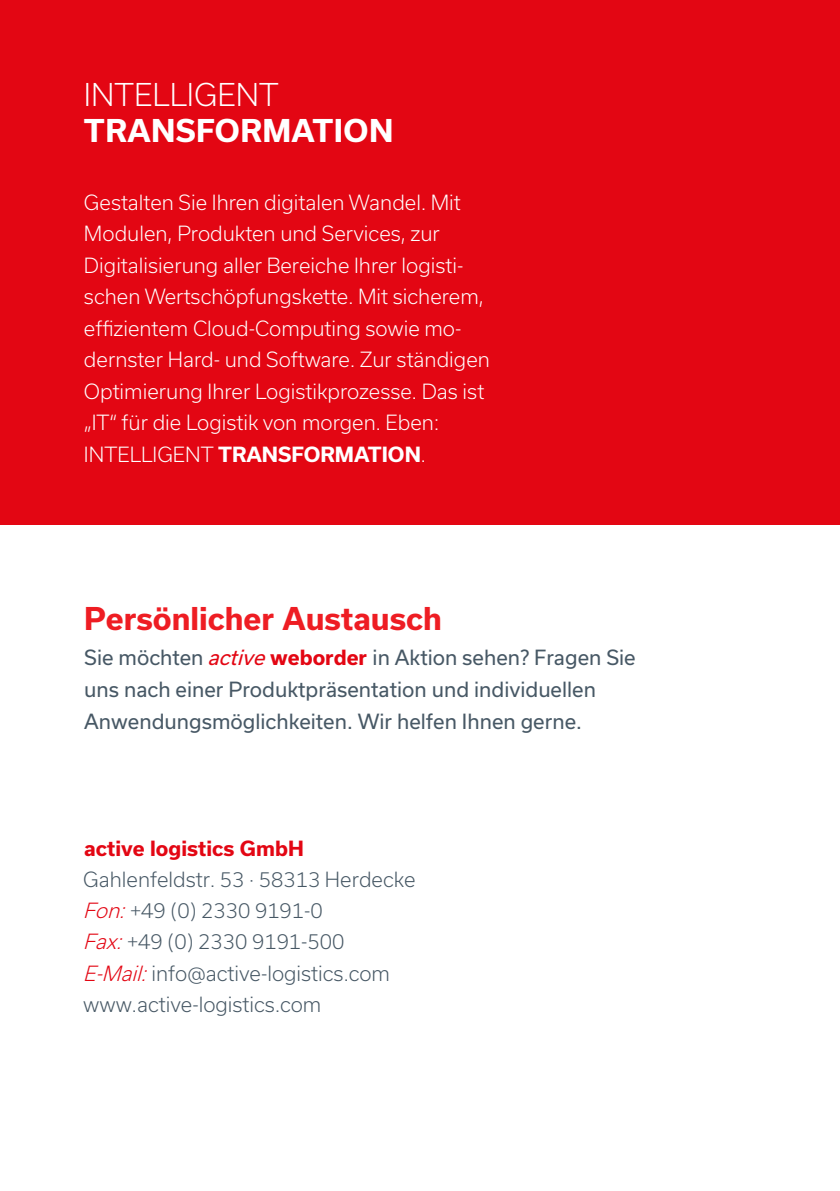
<style>
.page{position:relative;width:840px;height:1191px;background:#fff}
.page>*{position:absolute;margin:0;border:0;box-sizing:border-box;transform-origin:0 0}
.t1{font:700 30px "Usual";color:#ee1d23}
.t2{font:700 30px "Usual";letter-spacing:.015em;color:#fff}
.t3{font:300 30px "Usual";color:#fff}
.t4{font:300 20px/31.4px "Usual";color:#fff}
.t5{font:20px/32px "Usual";color:#475865}
.t6{font:300 20px/31.2px "Usual";color:#475865}
.t7{font:700 20px "Usual";color:#e30613}
.s1{font-weight:700}
.s2{font-style:italic;color:#e30613}
.s3{font-weight:700;color:#e30613}
</style>
<div class="page">
<div style="left:0;top:0;width:839px;height:524px;background:#e30613"></div>
<h1 class="t3" style="left:84px;top:78px;width:196px">INTELLIGENT</h1>
<h1 class="t2" style="left:84px;top:114px;width:311px">TRANSFORMATION</h1>
<p class="t4" style="left:84px;top:187px;width:407px">Gestalten Sie Ihren digitalen Wandel. Mit Modulen, Produkten und Services, zur Digitalisierung aller Bereiche Ihrer logisti&shy;schen Wertschöpfungskette. Mit sicherem, effizientem Cloud-Computing sowie mo&shy;dernster Hard- und Software. Zur ständigen Optimierung Ihrer Logistikprozesse. Das ist „IT“ für die Logistik von morgen. Eben:<br>INTELLIGENT <span class="s1">TRANSFORMATION</span>.</p>
<h1 class="t1" style="left:84px;top:601px;width:359px">Persönlicher Austausch</h1>
<p class="t5" style="left:84px;top:641px;width:552px">Sie möchten <span class="s2">active</span><span class="s3">weborder</span> in Aktion sehen? Fragen Sie uns nach einer Produktpräsentation und individuellen<br>Anwendungsmöglichkeiten. Wir helfen Ihnen gerne.</p>
<p class="t7" style="left:84px;top:836px;width:221px">active logistics GmbH</p>
<p class="t6" style="left:83px;top:863px;width:334px">Gahlenfeldstr. 53 · 58313 Herdecke<br><span class="s2">Fon:</span>+49 (0) 2330 9191-0<br><span class="s2">Fax:</span>+49 (0) 2330 9191-500<br><span class="s2">E-Mail:</span>info@active-logistics.com www.active-logistics.com</p>
</div>
